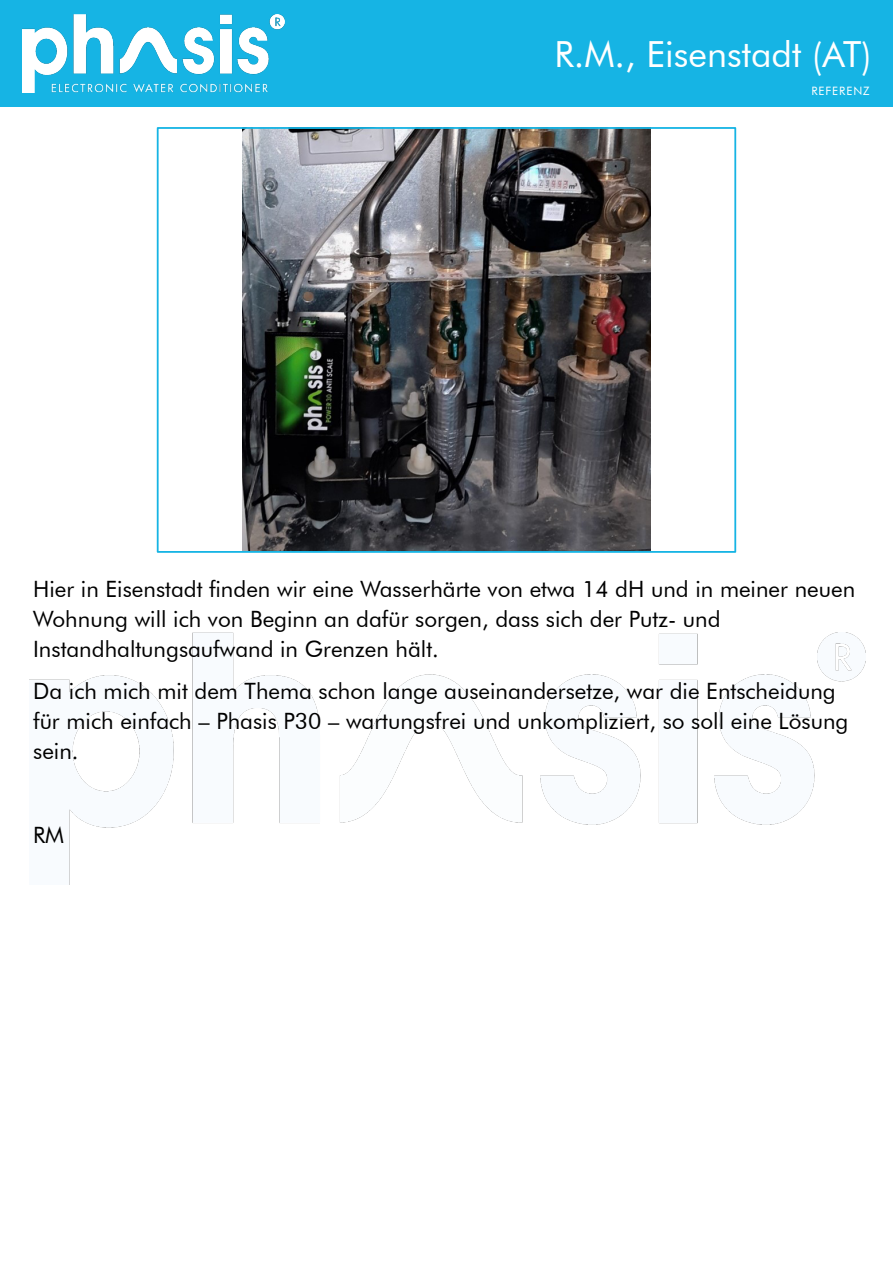
<style>
.page{position:relative;width:893px;height:1263px;background:#fff}
.page>*{position:absolute;margin:0;border:0;box-sizing:border-box;transform-origin:0 0}
.t1{font:36px "Futura BT";color:#fff}
.t2{font:22.5px/30px "Futura BT";color:#000}
.t3{font:11.55px "Futura BT";letter-spacing:.08em;color:#fff}
</style>
<div class="page">
<div style="left:0;top:0;width:893px;height:107px;background:#16b4e4"></div>
<img style="left:23px;top:14px;width:262px;height:79px">
<img style="left:29px;top:633px;width:837px;height:251px">
<img style="left:243px;top:130px;width:407px;height:420px">
<div style="left:157px;top:127px;width:579px;height:426px;border:2px solid #16b4e4"></div>
<h1 class="t1" style="left:554px;top:40px;width:319px">R.M., Eisenstadt (AT)</h1>
<p class="t3" style="left:811px;top:86px;width:60px">REFERENZ</p>
<p class="t2" style="left:33px;top:576px;width:824px">Hier in Eisenstadt finden wir eine Wasserhärte von etwa 14 dH und in meiner neuen<br>Wohnung will ich von Beginn an dafür sorgen, dass sich der Putz- und<br>Instandhaltungsaufwand in Grenzen hält.</p>
<p class="t2" style="left:33px;top:678px;width:817px">Da ich mich mit dem Thema schon lange auseinandersetze, war die Entscheidung für mich einfach – Phasis P30 – wartungsfrei und unkompliziert, so soll eine Lösung sein.</p>
<p class="t2" style="left:33px;top:822px;width:32px">RM</p>
</div>
